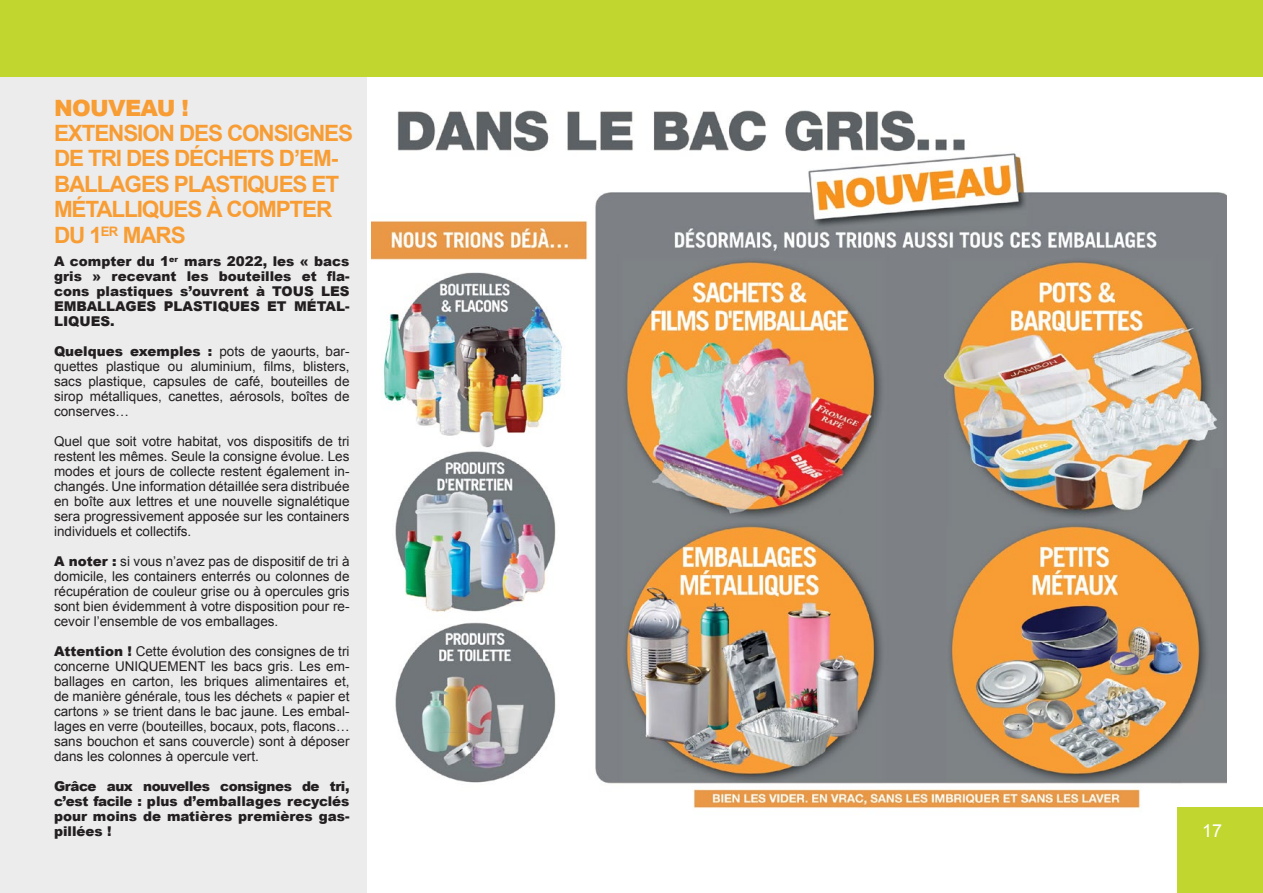
<style>
.page{position:relative;width:1263px;height:893px;background:#fff}
.page>*{position:absolute;margin:0;border:0;box-sizing:border-box;transform-origin:0 0}
.t1{font:700 22.5px/25.5px "Arial";letter-spacing:-.05em;color:#f89d34}
.t2{font:900 22.5px "Arial";letter-spacing:-.03em;color:#f89d34}
.t3{font:18px "Arial";color:#fff}
.t4{font:13.5px/15px "Arial";color:#231f20;text-align:justify}
.t5{font:900 13.5px/15px "Arial";color:#231f20;text-align:justify}
.s1{font-weight:900}
</style>
<div class="page">
<div style="left:0;top:69px;width:366px;height:824px;background:#ececed"></div>
<img style="left:371px;top:110px;width:855px;height:699px">
<div style="left:0;top:0;width:1263px;height:77px;background:#c1d72f"></div>
<div style="left:1177px;top:807px;width:86px;height:86px;background:#c1d72f"></div>
<h1 class="t2" style="left:54px;top:91px;width:137px">NOUVEAU !</h1>
<h1 class="t1" style="left:54px;top:121px;width:301px">EXTENSION DES CONSIGNES<br>DE TRI DES DÉCHETS D’EM-<br>BALLAGES PLASTIQUES ET<br>MÉTALLIQUES À COMPTER<br>DU 1<sup>ER</sup> MARS</h1>
<p class="t5" style="left:54px;top:253px;width:297px">A compter du 1<sup>er</sup> mars 2022, les « bacs gris » recevant les bouteilles et fla&shy;cons plastiques s’ouvrent à TOUS LES EMBALLAGES PLASTIQUES ET MÉTAL-LIQUES.</p>
<p class="t4" style="left:54px;top:344px;width:297px"><span class="s1">Quelques exemples :</span> pots de yaourts, bar&shy;quettes plastique ou aluminium, films, blisters, sacs plastique, capsules de café, bouteilles de sirop métalliques, canettes, aérosols, boîtes de conserves…</p>
<p class="t4" style="left:54px;top:434px;width:297px">Quel que soit votre habitat, vos dispositifs de tri restent les mêmes. Seule la consigne évolue. Les modes et jours de collecte restent également in&shy;changés. Une information détaillée sera distribuée en boîte aux lettres et une nouvelle signalétique sera progressivement apposée sur les containers individuels et collectifs.</p>
<p class="t4" style="left:54px;top:554px;width:297px"><span class="s1">A noter :</span> si vous n’avez pas de dispositif de tri à domicile, les containers enterrés ou colonnes de récupération de couleur grise ou à opercules gris sont bien évidemment à votre disposition pour re&shy;cevoir l’ensemble de vos emballages.</p>
<p class="t4" style="left:54px;top:644px;width:297px"><span class="s1">Attention !</span> Cette évolution des consignes de tri concerne UNIQUEMENT les bacs gris. Les em&shy;ballages en carton, les briques alimentaires et, de manière générale, tous les déchets « papier et cartons » se trient dans le bac jaune. Les embal&shy;lages en verre (bouteilles, bocaux, pots, flacons… sans bouchon et sans couvercle) sont à déposer dans les colonnes à opercule vert.</p>
<p class="t5" style="left:54px;top:778px;width:297px">Grâce aux nouvelles consignes de tri, c’est facile : plus d’emballages recyclés pour moins de matières premières gas&shy;pillées !</p>
<h2 class="t3" style="left:1202px;top:819px;width:22px">17</h2>
</div>
